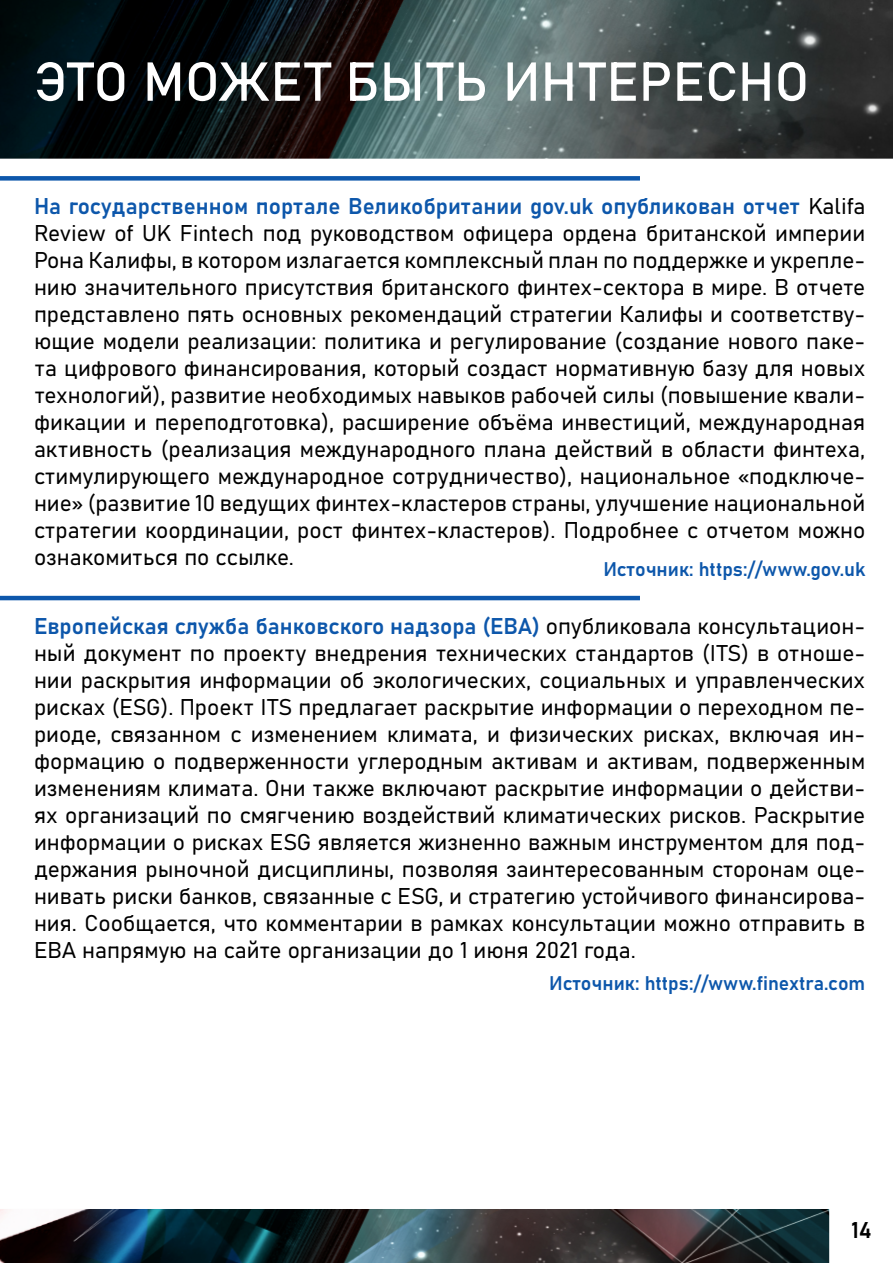
<style>
.page{position:relative;width:893px;height:1263px;background:#fff}
.page>*{position:absolute;margin:0;border:0;box-sizing:border-box;transform-origin:0 0}
.t1{font:54px "Bahnschrift";color:#fff}
.t2{font:22.5px/27px "Bahnschrift";color:#000;text-align:justify}
.t3{font:19.5px "Bahnschrift";color:#0d57ab}
.s1{color:#0d57ab}
</style>
<div class="page">
<img style="left:0;top:0;width:893px;height:159px">
<img style="left:0;top:1209px;width:829px;height:54px">
<div style="left:0;top:176px;width:640px;height:5px;background:#0d57ab"></div>
<hr style="left:0;top:596px;width:640px;height:4px;background:#0d57ab">
<h1 class="t1" style="left:34px;top:41px;width:777px">ЭТО МОЖЕТ БЫТЬ ИНТЕРЕСНО</h1>
<p class="t2" style="left:34px;top:191px;width:833px"><span class="s1">На государственном портале Великобритании gov.uk опубликован отчет</span> Kalifa Review of UK Fintech под руководством офицера ордена британской империи Рона Калифы, в котором излагается комплексный план по поддержке и укрепле&shy;нию значительного присутствия британского финтех-сектора в мире. В отчете представлено пять основных рекомендаций стратегии Калифы и соответству&shy;ющие модели реализации: политика и регулирование (создание нового паке&shy;та цифрового финансирования, который создаст нормативную базу для новых технологий), развитие необходимых навыков рабочей силы (повышение квали&shy;фикации и переподготовка), расширение объёма инвестиций, международная активность (реализация международного плана действий в области финтеха, стимулирующего международное сотрудничество), национальное «подключе&shy;ние» (развитие 10 ведущих финтех-кластеров страны, улучшение национальной стратегии координации, рост финтех-кластеров). Подробнее с отчетом можно ознакомиться по ссылке.</p>
<p class="t3" style="left:603px;top:554px;width:263px">Источник: https://www.gov.uk</p>
<p class="t2" style="left:34px;top:611px;width:833px"><span class="s1">Европейская служба банковского надзора (EBA)</span> опубликовала консультацион&shy;ный документ по проекту внедрения технических стандартов (ITS) в отноше&shy;нии раскрытия информации об экологических, социальных и управленческих рисках (ESG). Проект ITS предлагает раскрытие информации о переходном пе&shy;риоде, связанном с изменением климата, и физических рисках, включая ин&shy;формацию о подверженности углеродным активам и активам, подверженным изменениям климата. Они также включают раскрытие информации о действи&shy;ях организаций по смягчению воздействий климатических рисков. Раскрытие информации о рисках ESG является жизненно важным инструментом для под&shy;держания рыночной дисциплины, позволяя заинтересованным сторонам оце&shy;нивать риски банков, связанные с ESG, и стратегию устойчивого финансирова&shy;ния. Сообщается, что комментарии в рамках консультации можно отправить в EBA напрямую на сайте организации до 1 июня 2021 года.</p>
<p class="t3" style="left:549px;top:968px;width:318px">Источник: https://www.finextra.com</p>
<p class="t2" style="left:851px;top:1215px;width:22px">14</p>
</div>
